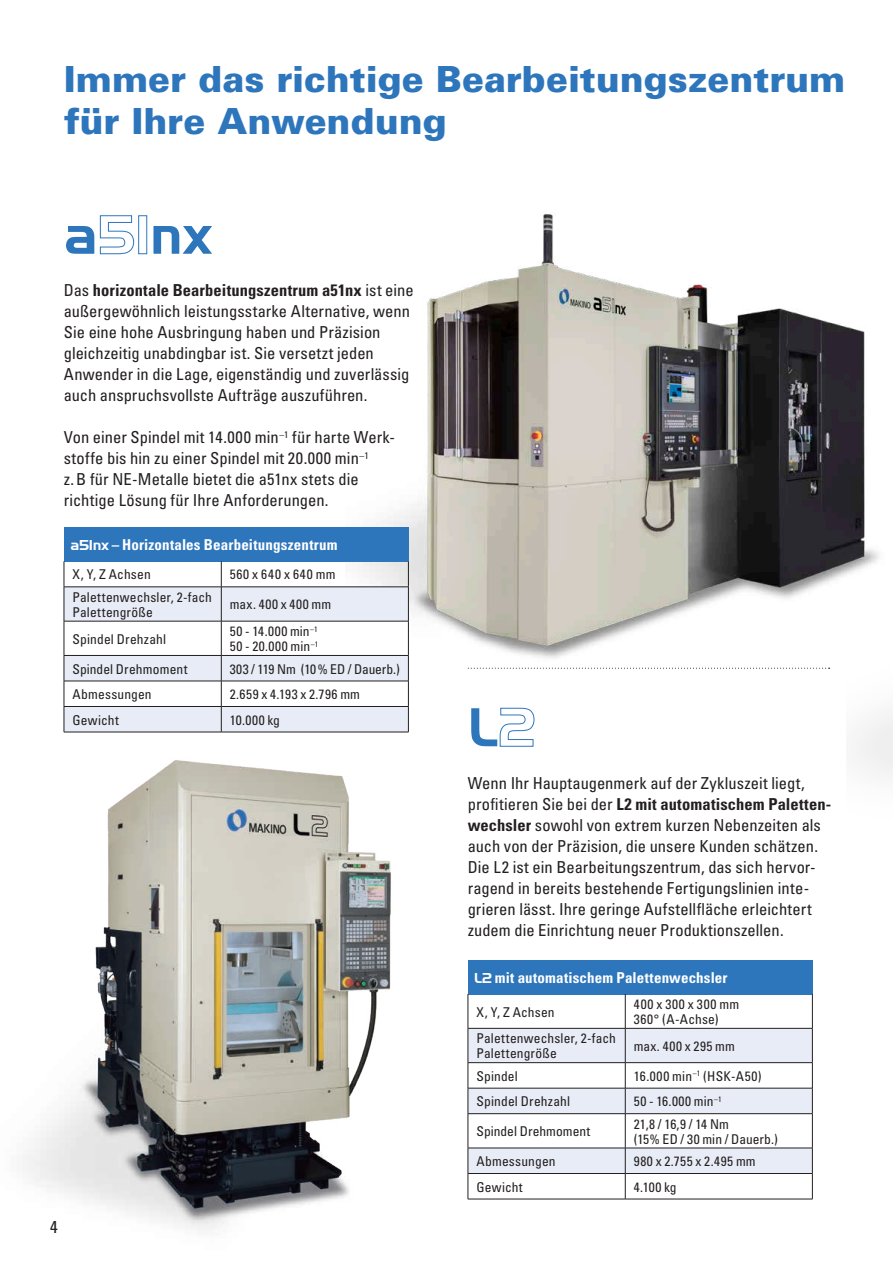
<style>
.page{position:relative;width:893px;height:1263px;background:#fff}
.page>*{position:absolute;margin:0;border:0;box-sizing:border-box;transform-origin:0 0}
.t1{font:700 57px "Handel Gothic LT";letter-spacing:-.01em;color:#2e76bc}
.t2{font:900 36px/42px "Univers";color:#2e76bc}
.t3{font:condensed 17.25px "Univers LTCYR 57";color:#231f20}
.t4{font:condensed 16.5px/21px "Univers LTCYR 57";letter-spacing:.005em;color:#231f20}
.t5{font:16.5px "Univers LTCYR 67 Bold Cond";letter-spacing:.005em;color:#231f20}
.t6{font:15px "Univers LTCYR 67 Bold Cond";letter-spacing:.01em;color:#fff}
.t7{font:condensed 13.5px/15px "Univers LTCYR 57";letter-spacing:.015em;color:#231f20}
.t8{font:condensed 13.5px/15px "Univers LTCYR 57";letter-spacing:.045em;color:#231f20}
.t9{font:condensed 13.5px "Univers LTCYR 57";letter-spacing:.04em;color:#231f20}
.t10{font:condensed 13.5px/15px "Univers LTCYR 57";letter-spacing:.055em;color:#231f20}
.t11{font:condensed 13.5px "Univers LTCYR 57";letter-spacing:-.015em;color:#231f20}
.t12{font:condensed 13.5px "Univers LTCYR 57";letter-spacing:.035em;color:#231f20}
.t13{font:condensed 13.5px "Univers LTCYR 57";letter-spacing:.065em;color:#231f20}
.s1{font-family:"Univers LTCYR 57";font-stretch:condensed}
.s2{font-family:"Handel Gothic LT";font-weight:700}
.s3{font-family:"Univers LTCYR 67 Bold Cond";font-stretch:normal}
</style>
<div class="page">
<img style="left:23px;top:760px;width:368px;height:470px">
<img style="left:346px;top:214px;width:537px;height:455px">
<svg style="left:468px;top:668px;width:362px;height:1px"></svg>
<div style="left:468px;top:960px;width:344px;height:34px;background:#2e76bc"></div>
<div style="left:469px;top:1029px;width:343px;height:33px;background:#e8ecf6"></div>
<hr style="left:468px;top:1028px;width:157px;height:1px;background:#231f20">
<hr style="left:625px;top:1028px;width:188px;height:1px;background:#231f20">
<hr style="left:468px;top:1062px;width:157px;height:1px;background:#231f20">
<hr style="left:625px;top:1062px;width:188px;height:1px;background:#231f20">
<hr style="left:468px;top:1199px;width:157px;height:1px;background:#231f20">
<hr style="left:625px;top:1199px;width:188px;height:1px;background:#231f20">
<hr style="left:812px;top:994px;width:1px;height:34px;background:#231f20">
<hr style="left:812px;top:1028px;width:1px;height:34px;background:#231f20">
<hr style="left:468px;top:994px;width:1px;height:34px;background:#231f20">
<hr style="left:625px;top:994px;width:1px;height:34px;background:#231f20">
<hr style="left:468px;top:1028px;width:1px;height:34px;background:#231f20">
<hr style="left:625px;top:1028px;width:1px;height:34px;background:#231f20">
<svg style="left:468px;top:1063px;width:345px;height:136px"></svg>
<hr style="left:812px;top:960px;width:1px;height:34px;background:#2e76bc">
<div style="left:64px;top:527px;width:344px;height:34px;background:#2e76bc"></div>
<div style="left:65px;top:588px;width:343px;height:33px;background:#e8ecf6"></div>
<hr style="left:64px;top:587px;width:157px;height:1px;background:#231f20">
<hr style="left:221px;top:587px;width:188px;height:1px;background:#231f20">
<hr style="left:64px;top:732px;width:157px;height:1px;background:#231f20">
<hr style="left:221px;top:732px;width:188px;height:1px;background:#231f20">
<svg style="left:408px;top:561px;width:1px;height:26px"></svg>
<hr style="left:408px;top:587px;width:1px;height:34px;background:#231f20">
<svg style="left:64px;top:561px;width:1px;height:26px"></svg>
<svg style="left:221px;top:561px;width:1px;height:26px"></svg>
<hr style="left:64px;top:587px;width:1px;height:34px;background:#231f20">
<hr style="left:221px;top:587px;width:1px;height:34px;background:#231f20">
<svg style="left:64px;top:621px;width:345px;height:111px"></svg>
<hr style="left:408px;top:527px;width:1px;height:34px;background:#2e76bc">
<h2 class="t2" style="left:64px;top:58px;width:783px">Immer das richtige Bearbeitungszentrum für Ihre Anwendung</h2>
<h1 class="t1" style="left:64px;top:203px;width:150px">a51nx</h1>
<p class="t5" style="left:64px;top:280px;width:351px"><span class="s1">Das</span> horizontale Bearbeitungszentrum a51nx <span class="s1">ist eine</span></p>
<p class="t4" style="left:64px;top:300px;width:348px">außergewöhnlich leistungsstarke Alternative, wenn Sie eine hohe Ausbringung haben und Präzision gleichzeitig unabdingbar ist. Sie versetzt jeden Anwender in die Lage, eigenständig und zuverlässig auch anspruchsvollste Aufträge auszuführen.</p>
<p class="t4" style="left:64px;top:426px;width:333px">Von einer Spindel mit 14.000 min<sup>–1</sup> für harte Werk&shy;stoffe bis hin zu einer Spindel mit 20.000 min<sup>–1 </sup>z.B für NE-Metalle bietet die a51nx stets die richtige Lösung für Ihre Anforderungen.</p>
<p class="t6" style="left:70px;top:535px;width:269px"><span class="s2">a51nx</span> – Horizontales Bearbeitungszentrum</p>
<p class="t7" style="left:72px;top:567px;width:80px">X, Y, Z Achsen</p>
<p class="t13" style="left:230px;top:566px;width:107px">560 x 640 x 640 mm</p>
<p class="t7" style="left:72px;top:589px;width:141px">Palettenwechsler, 2-fach<br>Palettengröße</p>
<p class="t8" style="left:230px;top:597px;width:103px">max. 400 x 400 mm</p>
<p class="t7" style="left:72px;top:631px;width:95px">Spindel Drehzahl</p>
<p class="t8" style="left:230px;top:623px;width:90px">50 - 14.000 min<sup>–1<br></sup>50 - 20.000 min<sup>–1</sup></p>
<p class="t7" style="left:72px;top:661px;width:116px">Spindel Drehmoment</p>
<p class="t11" style="left:230px;top:660px;width:171px">303 / 119 Nm (10% ED / Dauerb.)</p>
<p class="t7" style="left:72px;top:686px;width:81px">Abmessungen</p>
<p class="t9" style="left:230px;top:686px;width:132px">2.659 x 4.193 x 2.796 mm</p>
<p class="t7" style="left:72px;top:712px;width:48px">Gewicht</p>
<p class="t7" style="left:230px;top:712px;width:52px">10.000 kg</p>
<p class="t3" style="left:50px;top:1216px;width:9px">4</p>
<h1 class="t1" style="left:468px;top:695px;width:70px">L2</h1>
<p class="t4" style="left:468px;top:772px;width:338px">Wenn Ihr Hauptaugenmerk auf der Zykluszeit liegt,</p>
<p class="t5" style="left:468px;top:793px;width:365px"><span class="s1">profitieren Sie bei der</span> L2 mit automatischem Paletten-</p>
<p class="t4" style="left:468px;top:814px;width:355px"><span class="s3">wechsler</span> sowohl von extrem kurzen Nebenzeiten als auch von der Präzision, die unsere Kunden schätzen.<br>Die L2 ist ein Bearbeitungszentrum, das sich hervor&shy;ragend in bereits bestehende Fertigungslinien inte&shy;grieren lässt. Ihre geringe Aufstellfläche erleichtert zudem die Einrichtung neuer Produktionszellen.</p>
<p class="t6" style="left:474px;top:968px;width:255px"><span class="s2">L2</span> mit automatischem Palettenwechsler</p>
<p class="t7" style="left:476px;top:1004px;width:80px">X, Y, Z Achsen</p>
<p class="t10" style="left:634px;top:996px;width:107px">400 x 300 x 300 mm<br>360° (A-Achse)</p>
<p class="t7" style="left:476px;top:1031px;width:141px">Palettenwechsler, 2-fach<br>Palettengröße</p>
<p class="t12" style="left:634px;top:1037px;width:103px">max. 400 x 295 mm</p>
<p class="t7" style="left:476px;top:1068px;width:43px">Spindel</p>
<p class="t7" style="left:634px;top:1068px;width:129px">16.000 min<sup>–1</sup> (HSK-A50)</p>
<p class="t7" style="left:476px;top:1094px;width:95px">Spindel Drehzahl</p>
<p class="t7" style="left:634px;top:1094px;width:89px">50 - 16.000 min<sup>–1</sup></p>
<p class="t7" style="left:476px;top:1123px;width:115px">Spindel Drehmoment</p>
<p class="t7" style="left:634px;top:1116px;width:146px">21,8 / 16,9 / 14 Nm<br>(15% ED / 30 min / Dauerb.)</p>
<p class="t7" style="left:476px;top:1153px;width:81px">Abmessungen</p>
<p class="t9" style="left:634px;top:1153px;width:123px">980 x 2.755 x 2.495 mm</p>
<p class="t7" style="left:476px;top:1179px;width:48px">Gewicht</p>
<p class="t7" style="left:634px;top:1179px;width:44px">4.100 kg</p>
</div>
